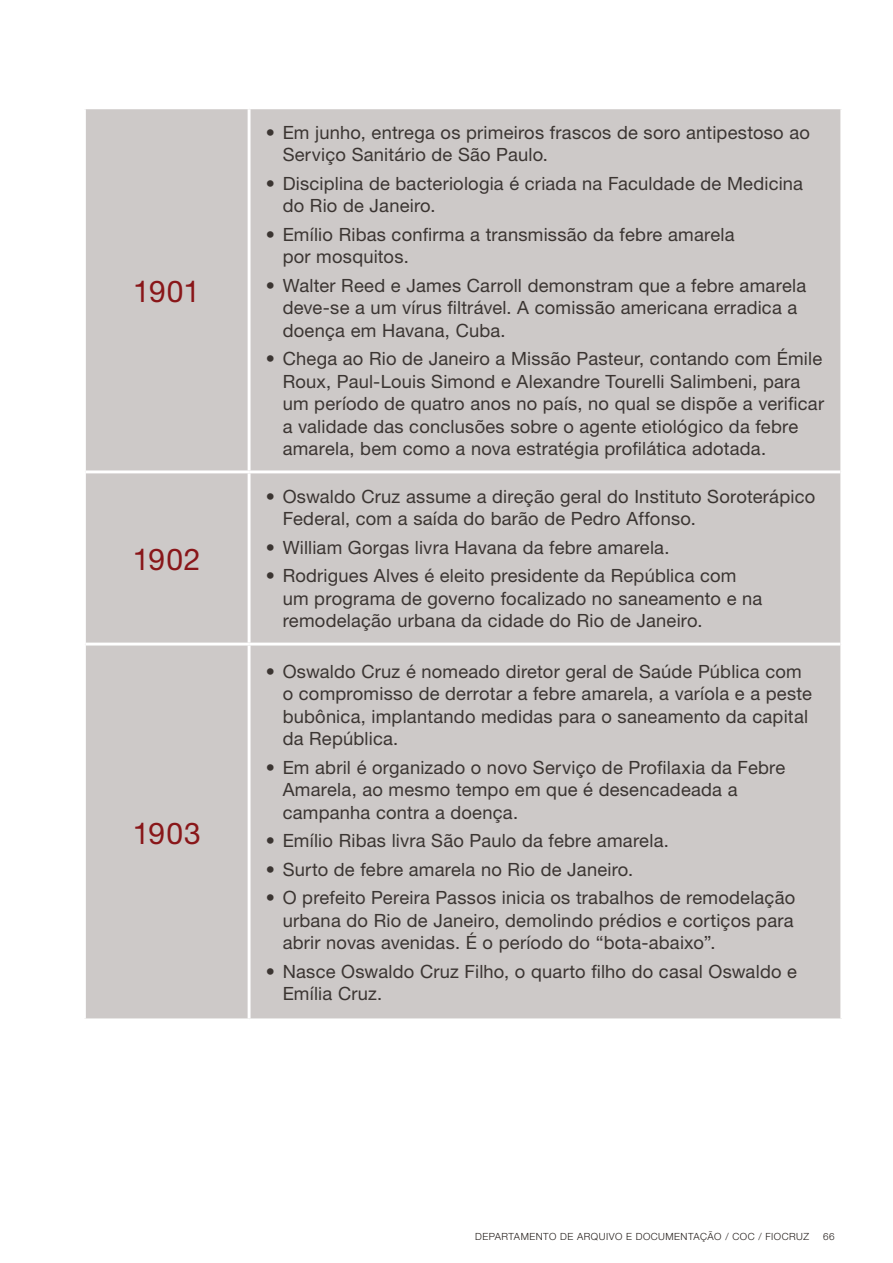
<style>
.page{position:relative;width:893px;height:1263px;background:#fff}
.page>*{position:absolute;margin:0;border:0;box-sizing:border-box;transform-origin:0 0}
.t1{font:30px "Helvetica Neue";letter-spacing:.025em;color:#891619}
.t2{font:18.3px/22.5px "Helvetica Neue";letter-spacing:.01em;color:#3b3532}
.t3{font:300 9.9px "Helvetica Neue";letter-spacing:.05em;color:#241e1b}
</style>
<div class="page">
<div style="left:86px;top:109px;width:754px;height:909px;background:#cdc9c8"></div>
<hr style="left:86px;top:470px;width:163px;height:3px;background:#fff">
<hr style="left:249px;top:470px;width:591px;height:3px;background:#fff">
<hr style="left:86px;top:643px;width:163px;height:2px;background:#fff">
<hr style="left:249px;top:643px;width:591px;height:2px;background:#fff">
<hr style="left:248px;top:109px;width:3px;height:361px;background:#fff">
<hr style="left:248px;top:473px;width:3px;height:170px;background:#fff">
<hr style="left:248px;top:645px;width:3px;height:373px;background:#fff">
<p class="t1" style="left:133px;top:273px;width:68px">1901</p>
<p class="t1" style="left:133px;top:541px;width:69px">1902</p>
<p class="t1" style="left:133px;top:815px;width:69px">1903</p>
<p class="t2" style="left:283px;top:121px;width:529px;text-indent:-17px">• Em junho, entrega os primeiros frascos de soro antipestoso ao<br>Serviço Sanitário de São Paulo.</p>
<p class="t2" style="left:283px;top:172px;width:522px;text-indent:-17px">• Disciplina de bacteriologia é criada na Faculdade de Medicina do Rio de Janeiro.</p>
<p class="t2" style="left:283px;top:223px;width:453px;text-indent:-17px">• Emílio Ribas confirma a transmissão da febre amarela por mosquitos.</p>
<p class="t2" style="left:283px;top:274px;width:525px;text-indent:-17px">• Walter Reed e James Carroll demonstram que a febre amarela deve-se a um vírus filtrável. A comissão americana erradica a doença em Havana, Cuba.</p>
<p class="t2" style="left:283px;top:347px;width:543px;text-indent:-17px">• Chega ao Rio de Janeiro a Missão Pasteur, contando com Émile Roux, Paul-Louis Simond e Alexandre Tourelli Salimbeni, para um período de quatro anos no país, no qual se dispõe a verificar a validade das conclusões sobre o agente etiológico da febre amarela, bem como a nova estratégia profilática adotada.</p>
<p class="t2" style="left:283px;top:485px;width:534px;text-indent:-17px">• Oswaldo Cruz assume a direção geral do I nstituto Soroterápico<br>Federal, com a saída do barão de Pedro Affonso.</p>
<p class="t2" style="left:266px;top:536px;width:405px">• William Gorgas livra Havana da febre amarela.</p>
<p class="t2" style="left:283px;top:564px;width:481px;text-indent:-17px">• Rodrigues Alves é eleito presidente da República com um programa de governo focalizado no saneamento e na remodelação urbana da cidade do Rio de Janeiro.</p>
<p class="t2" style="left:283px;top:660px;width:531px;text-indent:-17px">• Oswaldo Cruz é nomeado diretor geral de Saúde Pública com o compromisso de derrotar a febre amarela, a varíola e a peste bubônica, implantando medidas para o saneamento da capital da República.</p>
<p class="t2" style="left:283px;top:756px;width:504px;text-indent:-17px">• Em abril é organizado o novo Serviço de Profilaxia da Febre<br>Amarela, ao mesmo tempo em que é desencadeada a campanha contra a doença.</p>
<p class="t2" style="left:266px;top:829px;width:405px">• Emílio Ribas livra São Paulo da febre amarela.</p>
<p class="t2" style="left:266px;top:858px;width:369px">• Surto de febre amarela no Rio de Janeiro.</p>
<p class="t2" style="left:283px;top:886px;width:514px;text-align:justify;text-indent:-17px">• O prefeito Pereira Passos inicia os trabalhos de remodelação urbana do Rio de Janeiro, demolindo prédios e cortiços para abrir novas avenidas. É o período do “bota-abaixo”.</p>
<p class="t2" style="left:283px;top:960px;width:516px;text-indent:-17px">• Nasce Oswaldo Cruz Filho, o quarto filho do casal Oswaldo e<br>Emília Cruz.</p>
<p class="t3" style="left:475px;top:1230px;width:266px">DEPARTAMENTO DE ARQUIVO E DOCUMENTAÇÃO / COC</p>
<p class="t3" style="left:758px;top:1230px;width:52px">/ FIOCRUZ</p>
<p class="t3" style="left:823px;top:1230px;width:13px">66</p>
</div>
